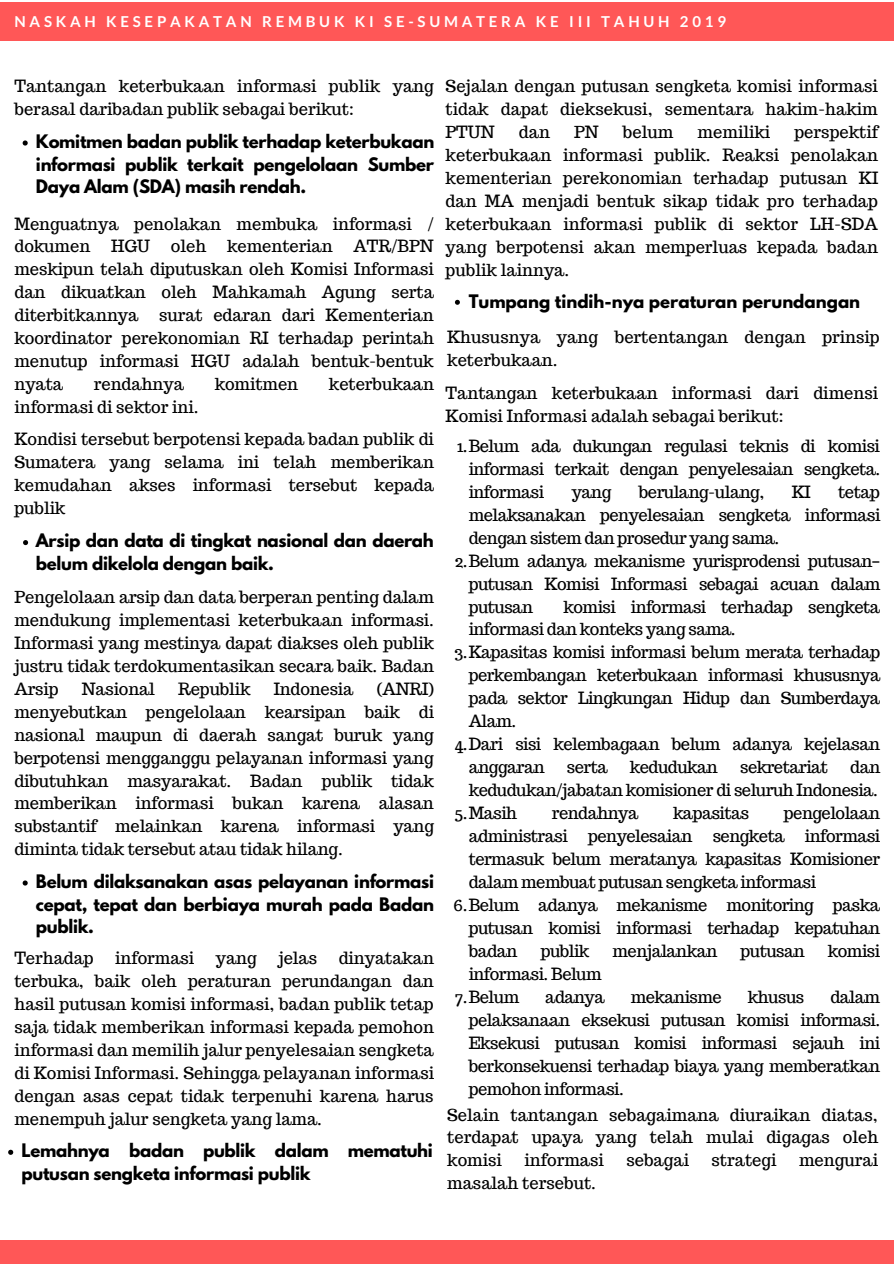
<style>
.page{position:relative;width:894px;height:1264px;background:#fff}
.page>*{position:absolute;margin:0;border:0;box-sizing:border-box;transform-origin:0 0}
.t1{font:16.5px/23px "Trocchi";letter-spacing:-.03em;color:#000;text-align:justify}
.t2{font:700 16.5px/23px "League Spartan";letter-spacing:-.015em;color:#000;text-align:justify}
.t3{font:16.5px/22.6px "Trocchi";color:#000}
.t4{font:16.5px/23px "Trocchi";letter-spacing:-.005em;color:#000}
.t5{font:16.5px "Trocchi";letter-spacing:-.01em;color:#000}
.t6{font:700 15px "Lato";letter-spacing:.25em;color:#fff}
.s1{font-family:"Noto Sans Gurmukhi"}
</style>
<div class="page">
<svg style="left:23px;top:140px;width:5px;height:6px"></svg>
<div style="left:0;top:1239px;width:893px;height:24px;background:#ff5757"></div>
<div style="left:0;top:2px;width:893px;height:38px;background:#ff5757"></div>
<svg style="left:23px;top:540px;width:5px;height:5px"></svg>
<svg style="left:23px;top:880px;width:5px;height:5px"></svg>
<svg style="left:8px;top:1149px;width:5px;height:5px"></svg>
<svg style="left:455px;top:300px;width:5px;height:5px"></svg>
<p class="t6" style="left:14px;top:12px;width:713px">NASKAH KESEPAKATAN REMBUK KI SE-SUMATERA KE III TAHUH 2019</p>
<p class="t3" style="left:14px;top:75px;width:421px">Tantangan keterbukaan informasi publik yang berasal daribadan publik sebagai berikut:</p>
<p class="t2" style="left:36px;top:132px;width:399px">Komitmen badan publik terhadap keterbukaan informasi publik terkait pengelolaan Sumber Daya Alam (SDA) masih rendah.</p>
<p class="t4" style="left:14px;top:212px;width:421px">Menguatnya penolakan membuka informasi / dokumen</p>
<p class="t1" style="left:14px;top:235px;width:421px;text-indent:339px">ATR/BPN meskipun telah diputuskan oleh Komisi Informasi dan dikuatkan oleh Mahkamah Agung serta diterbitkannya</p>
<p class="t1" style="left:111px;top:235px;width:40px">HGU</p>
<p class="t1" style="left:171px;top:235px;width:37px">oleh</p>
<p class="t4" style="left:227px;top:235px;width:107px">kementerian</p>
<p class="t1" style="left:14px;top:304px;width:421px;text-indent:145px">surat edaran dari Kementerian koordinator perekonomian RI terhadap perintah menutup informasi HGU adalah bentuk-bentuk nyata</p>
<p class="t4" style="left:94px;top:372px;width:91px">rendahnya</p>
<p class="t4" style="left:215px;top:372px;width:85px">komitmen</p>
<p class="t4" style="left:329px;top:372px;width:106px">keterbukaan</p>
<p class="t4" style="left:14px;top:395px;width:185px">informasi di sektor ini.</p>
<p class="t1" style="left:14px;top:427px;width:421px">Kondisi tersebut berpotensi kepada badan publik di Sumatera yang selama ini telah memberikan kemudahan akses informasi tersebut kepada publik</p>
<p class="t2" style="left:36px;top:531px;width:399px">Arsip dan data di tingkat nasional dan daerah belum dikelola dengan baik.</p>
<p class="t1" style="left:14px;top:585px;width:421px">Pengelolaan arsip dan data berperan penting dalam mendukung implementasi keterbukaan informasi.<br>Informasi yang mestinya dapat diakses oleh publik justru tidak terdokumentasikan secara baik. Badan Arsip</p>
<p class="t1" style="left:14px;top:677px;width:421px;text-indent:362px">(ANRI) menyebutkan pengelolaan kearsipan baik di nasional maupun di daerah sangat buruk yang berpotensi mengganggu pelayanan informasi yang dibutuhkan masyarakat. Badan publik tidak memberikan informasi bukan karena alasan substantif melainkan karena informasi yang diminta tidak tersebut atau tidak hilang.</p>
<p class="t2" style="left:36px;top:871px;width:399px">Belum dilaksanakan asas pelayanan informasi cepat, tepat dan berbiaya murah pada Badan publik.</p>
<p class="t4" style="left:14px;top:946px;width:81px">Terhadap</p>
<p class="t4" style="left:115px;top:946px;width:80px">informasi</p>
<p class="t1" style="left:216px;top:946px;width:42px">yang</p>
<p class="t1" style="left:278px;top:946px;width:40px">jelas</p>
<p class="t5" style="left:82px;top:678px;width:75px">Nasional</p>
<p class="t5" style="left:178px;top:678px;width:74px">Republik</p>
<p class="t5" style="left:274px;top:678px;width:81px">Indonesia</p>
<p class="t1" style="left:14px;top:946px;width:421px;text-indent:324px">dinyatakan terbuka, baik oleh peraturan perundangan dan hasil putusan komisi informasi, badan publik tetap saja tidak memberikan informasi kepada pemohon informasi dan memilih jalur penyelesaian sengketa di Komisi Informasi. Sehingga pelayanan informasi dengan asas cepat tidak terpenuhi karena harus menempuh jalur sengketa yang lama.</p>
<p class="t2" style="left:21px;top:1140px;width:413px">Lemahnya badan publik dalam mematuhi putusan sengketa informasi publik</p>
<p class="t1" style="left:445px;top:75px;width:433px">Sejalan dengan putusan sengketa komisi informasi tidak dapat dieksekusi, sementara hakim-hakim PTUN</p>
<p class="t1" style="left:445px;top:121px;width:434px;text-indent:349px">perspektif keterbukaan informasi publik. Reaksi penolakan kementerian perekonomian terhadap putusan KI dan MA menjadi bentuk sikap tidak pro terhadap keterbukaan informasi publik di sektor LH-SDA yang berpotensi akan memperluas kepada badan publik lainnya.</p>
<p class="t1" style="left:518px;top:121px;width:33px">dan</p>
<p class="t1" style="left:574px;top:121px;width:26px">PN</p>
<p class="t1" style="left:622px;top:121px;width:52px">belum</p>
<p class="t3" style="left:697px;top:121px;width:74px">memiliki</p>
<p class="t2" style="left:468px;top:291px;width:393px">Tumpang tindih-nya peraturan perundangan</p>
<p class="t3" style="left:447px;top:325px;width:434px">Khususnya yang bertentangan dengan prinsip keterbukaan.</p>
<p class="t3" style="left:445px;top:382px;width:434px">Tantangan keterbukaan informasi dari dimensi<br>Komisi Informasi adalah sebagai berikut:</p>
<p class="t1" style="left:468px;top:434px;width:413px;text-indent:-12px">1.Belum ada dukungan regulasi teknis di komisi informasi terkait dengan penyelesaian sengketa. informasi</p>
<p class="t1" style="left:571px;top:480px;width:41px">yang</p>
<p class="t1" style="left:638px;top:480px;width:127px">berulang-ulang,</p>
<p class="t1" style="left:791px;top:480px;width:20px">KI</p>
<p class="t1" style="left:838px;top:480px;width:43px">tetap</p>
<p class="t1" style="left:468px;top:503px;width:413px">melaksanakan penyelesaian sengketa informasi</p>
<p class="t1" style="left:468px;top:526px;width:312px">dengan sistem dan prosedur yang sama.</p>
<p class="t1" style="left:454px;top:549px;width:427px">2.Belum adanya mekanisme yurisprodensi putusan<span class="s1">–</span></p>
<p class="t1" style="left:468px;top:572px;width:413px">putusan Komisi Informasi sebagai acuan dalam</p>
<p class="t1" style="left:468px;top:595px;width:66px">putusan</p>
<p class="t1" style="left:563px;top:595px;width:318px">komisi informasi terhadap sengketa</p>
<p class="t1" style="left:468px;top:618px;width:268px">informasi dan konteks yang sama.</p>
<p class="t1" style="left:454px;top:641px;width:427px">3.Kapasitas komisi informasi belum merata terhadap</p>
<p class="t1" style="left:468px;top:664px;width:413px">perkembangan keterbukaan informasi khususnya</p>
<p class="t1" style="left:468px;top:687px;width:413px">pada sektor Lingkungan Hidup dan Sumberdaya</p>
<p class="t1" style="left:468px;top:709px;width:49px">Alam.</p>
<p class="t1" style="left:454px;top:732px;width:427px">4.Dari sisi kelembagaan belum adanya kejelasan</p>
<p class="t1" style="left:468px;top:755px;width:77px">anggaran</p>
<p class="t1" style="left:566px;top:755px;width:42px">serta</p>
<p class="t1" style="left:629px;top:755px;width:89px">kedudukan</p>
<p class="t1" style="left:740px;top:755px;width:89px">sekretariat</p>
<p class="t1" style="left:850px;top:755px;width:32px">dan</p>
<p class="t1" style="left:468px;top:778px;width:410px">kedudukan/jabatan komisioner di seluruh Indonesia.</p>
<p class="t1" style="left:454px;top:801px;width:64px">5.Masih</p>
<p class="t1" style="left:551px;top:801px;width:88px">rendahnya</p>
<p class="t1" style="left:672px;top:801px;width:78px">kapasitas</p>
<p class="t1" style="left:783px;top:801px;width:98px">pengelolaan</p>
<p class="t1" style="left:468px;top:824px;width:413px">administrasi penyelesaian sengketa informasi</p>
<p class="t1" style="left:468px;top:847px;width:413px">termasuk belum meratanya kapasitas Komisioner</p>
<p class="t1" style="left:468px;top:870px;width:349px">dalam membuat putusan sengketa informasi</p>
<p class="t1" style="left:453px;top:893px;width:428px">6.Belum adanya mekanisme monitoring paska</p>
<p class="t1" style="left:468px;top:916px;width:413px">putusan komisi informasi terhadap kepatuhan</p>
<p class="t1" style="left:468px;top:939px;width:50px">badan</p>
<p class="t1" style="left:540px;top:939px;width:50px">publik</p>
<p class="t1" style="left:612px;top:939px;width:106px">menjalankan</p>
<p class="t1" style="left:740px;top:939px;width:66px">putusan</p>
<p class="t1" style="left:827px;top:939px;width:54px">komisi</p>
<p class="t1" style="left:455px;top:962px;width:148px;text-indent:14px">informasi. Belum<br>7.Belum</p>
<p class="t1" style="left:545px;top:985px;width:61px">adanya</p>
<p class="t1" style="left:630px;top:985px;width:92px">mekanisme</p>
<p class="t1" style="left:747px;top:985px;width:58px">khusus</p>
<p class="t1" style="left:468px;top:985px;width:413px;text-indent:361px">dalam pelaksanaan eksekusi putusan komisi informasi.<br>Eksekusi putusan komisi informasi sejauh ini berkonsekuensi terhadap biaya yang memberatkan pemohon informasi.</p>
<p class="t1" style="left:447px;top:1102px;width:432px">Selain tantangan sebagaimana diuraikan diatas, terdapat upaya yang telah mulai digagas oleh komisi</p>
<p class="t3" style="left:524px;top:1148px;width:81px">informasi</p>
<p class="t3" style="left:626px;top:1148px;width:64px">sebagai</p>
<p class="t3" style="left:711px;top:1148px;width:66px">strategi</p>
<p class="t3" style="left:798px;top:1148px;width:81px">mengurai</p>
<p class="t3" style="left:447px;top:1171px;width:150px">masalah tersebut.</p>
</div>
